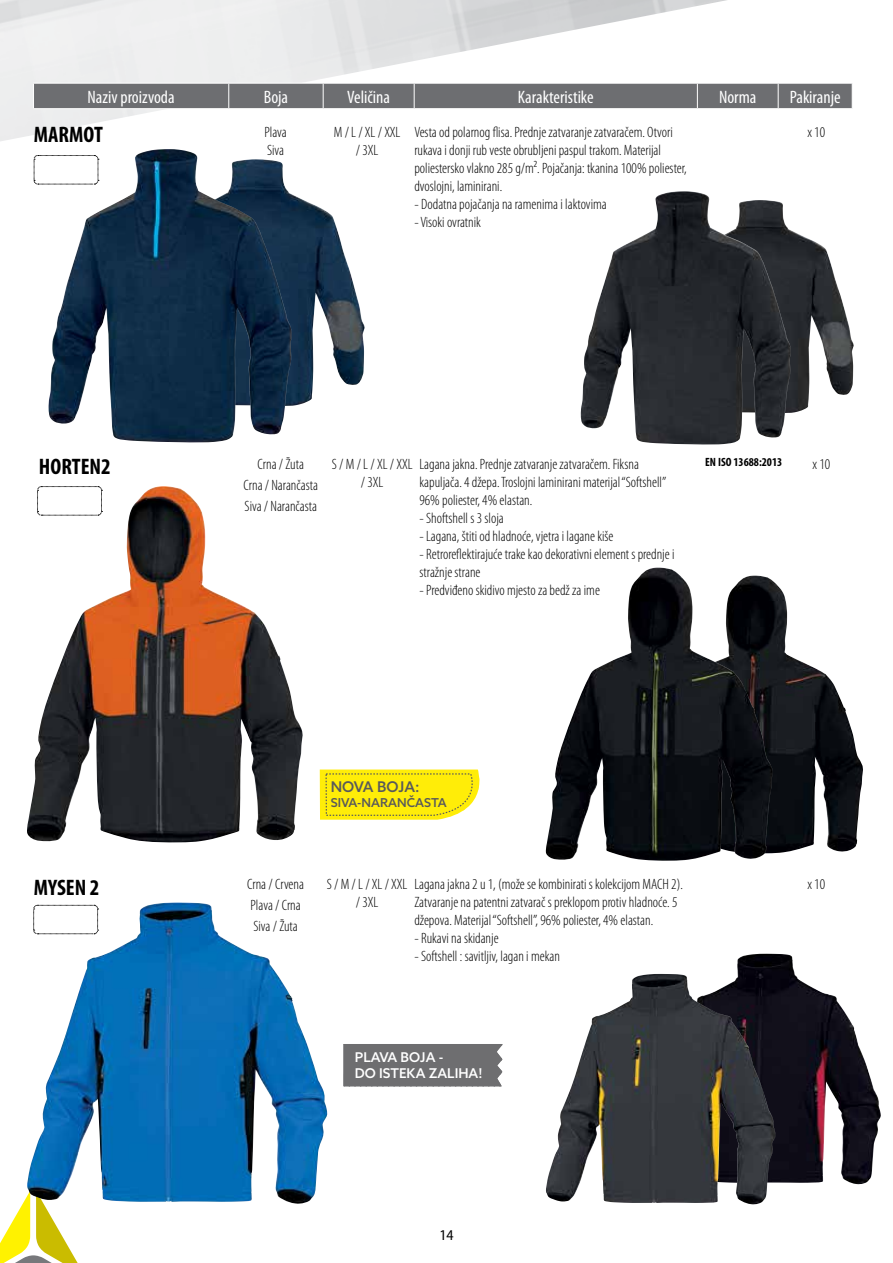
<style>
.page{position:relative;width:893px;height:1263px;background:#fff}
.page>*{position:absolute;margin:0;border:0;box-sizing:border-box;transform-origin:0 0}
.t1{font:700 condensed 22.5px "Myriad Pro";color:#000}
.t2{font:condensed 18px "Myriad Pro";color:#fff}
.t3{font:300 condensed 15px/18px "Myriad Pro";color:#000}
.t4{font:semi-condensed 15px "Myriad Pro";color:#000}
.t5{font:500 14.7px "Azo Sans";color:#58595b}
.t6{font:500 13.5px/16.2px "Azo Sans";color:#fff}
.t7{font:500 12.3px "Azo Sans";color:#58595b}
.t8{font:700 condensed 12px "Myriad Pro";color:#000}
</style>
<div class="page">
<div style="left:33px;top:83px;width:820px;height:25px;background:#6d6e71"></div>
<svg style="left:0;top:1196px;width:78px;height:67px"></svg>
<img style="left:27px;top:903px;width:297px;height:301px">
<img style="left:660px;top:954px;width:218px;height:230px">
<img style="left:546px;top:974px;width:227px;height:230px">
<svg style="left:34px;top:155px;width:14px;height:30px"></svg>
<img style="left:292px;top:194px;width:73px;height:212px">
<img style="left:48px;top:149px;width:244px;height:294px">
<img style="left:791px;top:230px;width:63px;height:183px">
<img style="left:581px;top:191px;width:210px;height:254px">
<img style="left:27px;top:486px;width:276px;height:357px">
<img style="left:773px;top:581px;width:90px;height:272px">
<img style="left:546px;top:568px;width:227px;height:293px">
<svg style="left:320px;top:769px;width:160px;height:51px;background:#faea1a"></svg>
<div style="left:343px;top:1044px;width:160px;height:42px;background:#6e6e70"></div>
<p class="t2" style="left:88px;top:86px;width:89px">Naziv proizvoda</p>
<p class="t2" style="left:264px;top:86px;width:26px">Boja</p>
<p class="t2" style="left:347px;top:86px;width:44px">Veličina</p>
<p class="t2" style="left:518px;top:86px;width:77px">Karakteristike</p>
<p class="t2" style="left:719px;top:86px;width:39px">Norma</p>
<p class="t2" style="left:790px;top:86px;width:53px">Pakiranje</p>
<h1 class="t1" style="left:34px;top:121px;width:71px">MARMOT</h1>
<p class="t3" style="left:264px;top:123px;width:24px">Plava<br>Siva</p>
<p class="t3" style="left:334px;top:123px;width:68px;text-align:center">M / L / XL / XXL / 3XL</p>
<p class="t3" style="left:414px;top:123px;width:274px">Vesta od polarnog flisa. Prednje zatvaranje zatvaračem. Otvori rukava i donji rub veste obrubljeni paspul trakom. Materijal poliestersko vlakno 285 g/m². Pojačanja: tkanina 100% poliester, dvoslojni, laminirani.</p>
<p class="t3" style="left:414px;top:195px;width:194px">- Dodatna pojačanja na ramenima i laktovima</p>
<p class="t3" style="left:414px;top:213px;width:68px">- Visoki ovratnik</p>
<p class="t3" style="left:807px;top:123px;width:19px">x 10</p>
<h1 class="t1" style="left:39px;top:453px;width:73px">HORTEN2</h1>
<p class="t3" style="left:244px;top:453px;width:76px;line-height:21px;text-align:center">Crna / Žuta<br>Crna / Narančasta<br>Siva / Narančasta</p>
<p class="t3" style="left:332px;top:455px;width:82px;text-align:center">S / M / L / XL / XXL / 3XL</p>
<p class="t3" style="left:419px;top:455px;width:248px">Lagana jakna. Prednje zatvaranje zatvaračem. Fiksna kapuljača. 4 džepa. Troslojni laminirani materijal “Softshell”<br>96% poliester, 4% elastan.</p>
<p class="t3" style="left:419px;top:509px;width:86px">- Shoftshell s 3 sloja</p>
<p class="t3" style="left:419px;top:527px;width:195px">- Lagana, štiti od hladnoće, vjetra i lagane kiše</p>
<p class="t3" style="left:419px;top:545px;width:256px">- Retroreflektirajuće trake kao dekorativni element s prednje i stražnje strane</p>
<p class="t3" style="left:419px;top:581px;width:182px">- Predviđeno skidivo mjesto za bedž za ime</p>
<p class="t8" style="left:705px;top:455px;width:79px">EN ISO 13688:2013</p>
<p class="t3" style="left:812px;top:455px;width:19px">x 10</p>
<p class="t5" style="left:331px;top:777px;width:90px">NOVA BOJA:</p>
<p class="t7" style="left:331px;top:795px;width:117px">SIVA-NARANČASTA</p>
<h1 class="t1" style="left:34px;top:873px;width:67px">MYSEN 2</h1>
<p class="t3" style="left:247px;top:873px;width:58px;line-height:21px">Crna / Crvena<br>Plava / Crna<br>Siva / Žuta</p>
<p class="t3" style="left:327px;top:875px;width:82px;text-align:center">S / M / L / XL / XXL / 3XL</p>
<p class="t3" style="left:414px;top:875px;width:270px">Lagana jakna 2 u 1, (može se kombinirati s kolekcijom MACH 2).<br>Zatvaranje na patentni zatvarač s preklopom protiv hladnoće. 5 džepova. Materijal “Softshell”, 96% poliester, 4% elastan.</p>
<p class="t3" style="left:414px;top:929px;width:86px">- Rukavi na skidanje</p>
<p class="t3" style="left:414px;top:947px;width:147px">- Softshell : savitljiv, lagan i mekan</p>
<p class="t6" style="left:355px;top:1048px;width:129px">PLAVA BOJA -<br>DO ISTEKA ZALIHA!</p>
<p class="t4" style="left:439px;top:1226px;width:16px">14</p>
<p class="t3" style="left:807px;top:875px;width:19px">x 10</p>
</div>
